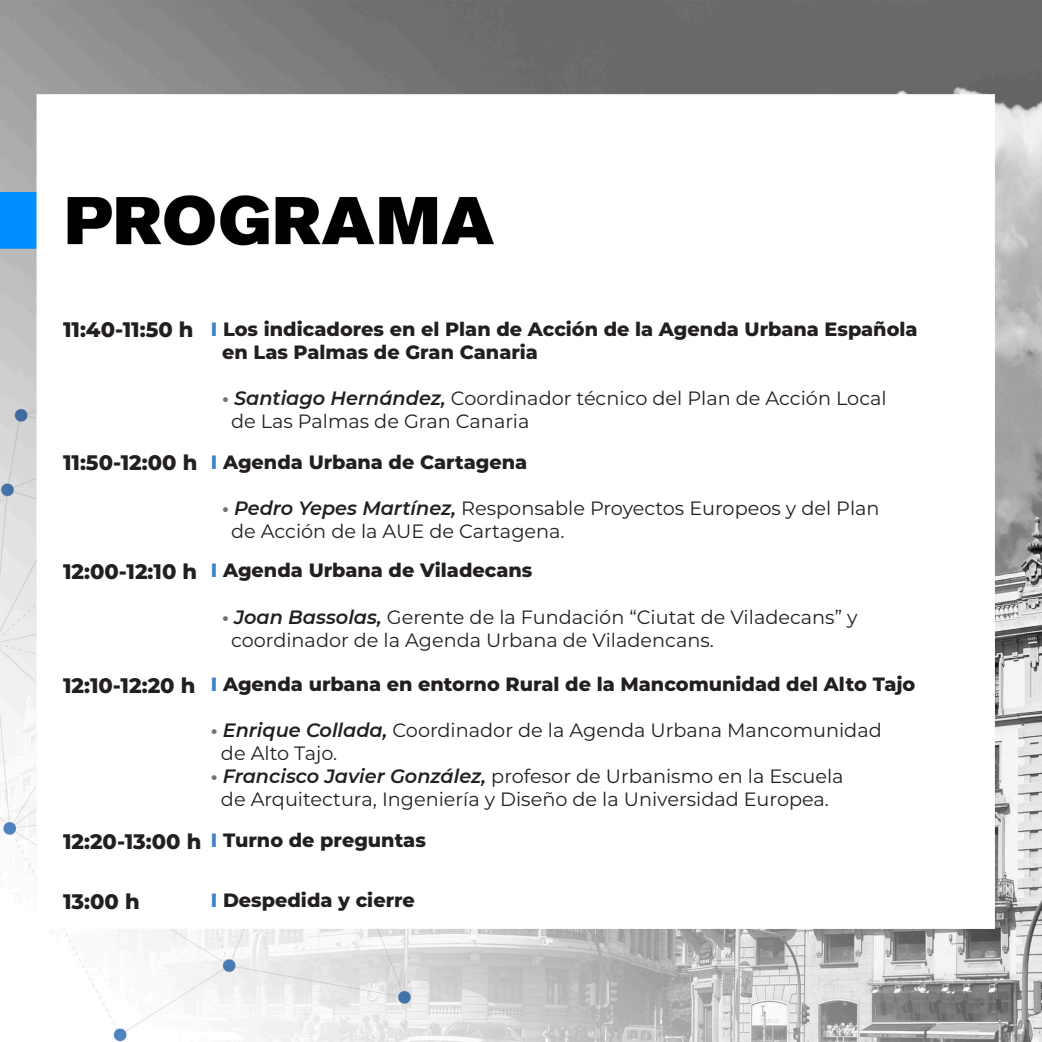
<style>
.page{position:relative;width:1042px;height:1042px;background:#fff}
.page>*{position:absolute;margin:0;border:0;box-sizing:border-box;transform-origin:0 0}
.horario{font:800 21px "Montserrat";color:#231f20}
.t1{font:19.25px/23.1px "Montserrat";color:#231f20}
.t2{font:800 19.25px/23.1px "Montserrat";color:#231f20}
.s1{color:#3f83c4}
.s2{font-weight:700;color:#727272}
.s3{font-weight:600;font-style:italic}
</style>
<div class="page">
<img style="left:0;top:0;width:1042px;height:1042px">
<p class="horario" style="left:63px;top:315px;width:132px">11:40-11:50 h</p>
<p class="horario" style="left:63px;top:447px;width:136px">11:50-12:00 h</p>
<p class="horario" style="left:63px;top:556px;width:136px">12:00-12:10 h</p>
<p class="horario" style="left:63px;top:670px;width:134px">12:10-12:20 h</p>
<p class="horario" style="left:63px;top:826px;width:140px">12:20-13:00 h</p>
<p class="t2" style="left:222px;top:316px;width:697px;text-indent:-11px"><span class="s1">I</span> Los indicadores en el Plan de Acción de la Agenda Urbana Española en Las Palmas de Gran Canaria</p>
<p class="t1" style="left:222px;top:386px;width:666px"><span class="s2">•</span> <span class="s3">Santiago Hernández,</span> Coordinador técnico del Plan de Acción Local</p>
<p class="t1" style="left:231px;top:409px;width:300px">de Las Palmas de Gran Canaria</p>
<p class="t2" style="left:211px;top:449px;width:318px"><span class="s1">I</span> Agenda Urbana de Cartagena</p>
<p class="t1" style="left:222px;top:496px;width:659px"><span class="s2">•</span> <span class="s3">Pedro Yepes Martínez,</span> Responsable Proyectos Europeos y del Plan</p>
<p class="t1" style="left:231px;top:519px;width:335px">de Acción de la AUE de Cartagena.</p>
<p class="t2" style="left:211px;top:558px;width:323px"><span class="s1">I</span> Agenda Urbana de Viladecans</p>
<p class="t1" style="left:231px;top:604px;width:628px;text-indent:-9px"><span class="s2">•</span> <span class="s3">Joan Bassolas,</span> Gerente de la Fundación “Ciutat de Viladecans” y coordinador de la Agenda Urbana de Viladencans.</p>
<p class="t2" style="left:211px;top:671px;width:706px"><span class="s1">I</span> Agenda urbana en entorno Rural de la Mancomunidad del Alto Tajo</p>
<p class="t1" style="left:211px;top:718px;width:672px"><span class="s2">•</span> <span class="s3">Enrique Collada,</span> Coordinador de la Agenda Urbana Mancomunidad</p>
<p class="t1" style="left:221px;top:741px;width:118px">de Alto Tajo.</p>
<p class="t1" style="left:211px;top:764px;width:634px"><span class="s2">•</span> <span class="s3">Francisco Javier González,</span> profesor de Urbanismo en la Escuela</p>
<p class="t1" style="left:221px;top:787px;width:609px">de Arquitectura, Ingeniería y Diseño de la Universidad Europea.</p>
<p class="t2" style="left:211px;top:828px;width:216px"><span class="s1">I</span> Turno de preguntas</p>
<p class="horario" style="left:63px;top:885px;width:78px">13:00 h</p>
<p class="t2" style="left:211px;top:887px;width:206px"><span class="s1">I</span> Despedida y cierre</p>
</div>
